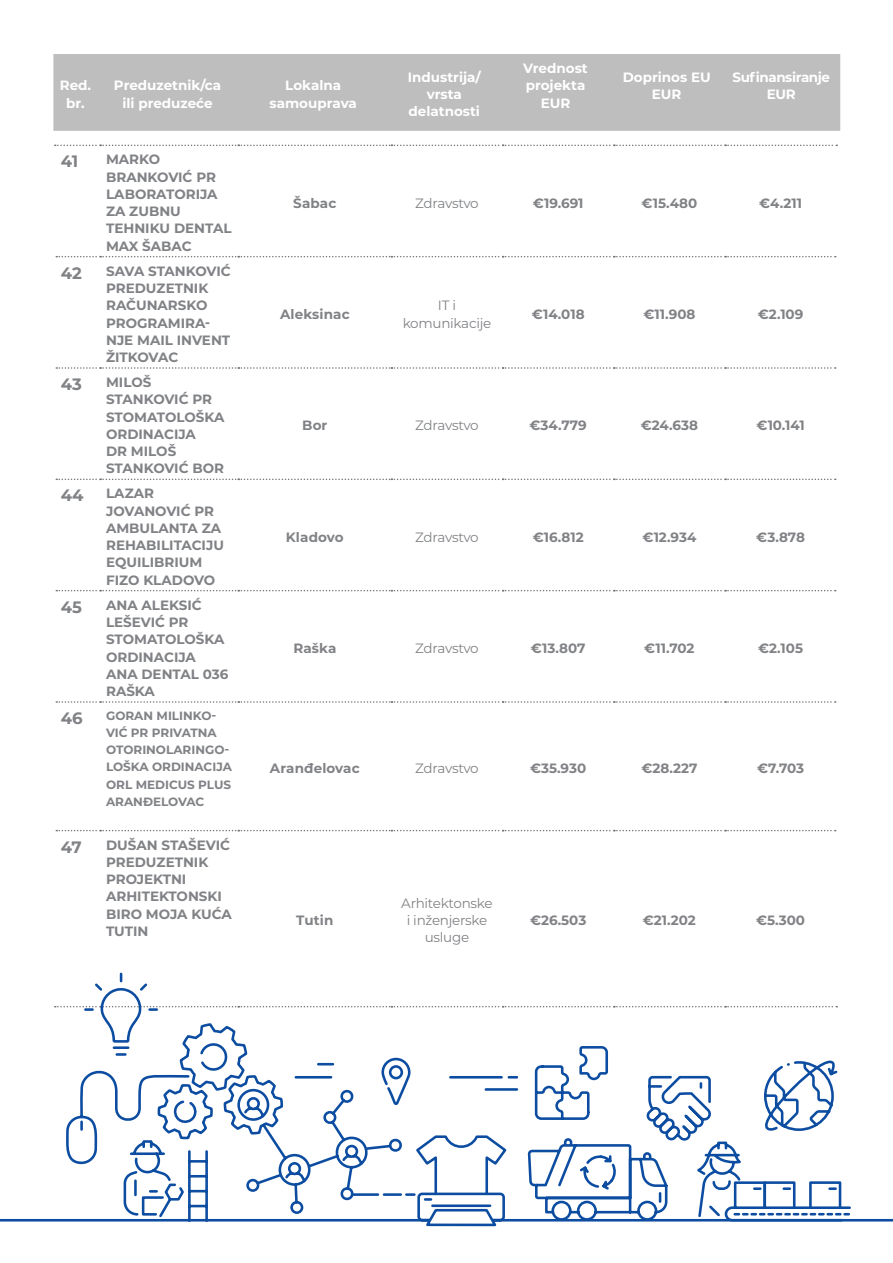
<style>
.page{position:relative;width:893px;height:1263px;background:#fff}
.page>*{position:absolute;margin:0;border:0;box-sizing:border-box;transform-origin:0 0}
.t1{font:700 16.5px "Montserrat";color:#808285}
.t2{font:700 13.5px/17.2px "Montserrat";color:#808285}
.t3{font:700 13.5px/17.2px "Montserrat";color:#fff;text-align:center}
.t4{font:13.5px/17.2px "Montserrat";letter-spacing:-.02em;color:#808285;text-align:center}
.t5{font:700 13.5px/17.2px "Montserrat";letter-spacing:-.03em;color:#fff;text-align:center}
.t6{font:700 12px/17.2px "Montserrat";color:#808285}
</style>
<div class="page">
<div style="left:53px;top:54px;width:787px;height:77px;background:#bfbebe"></div>
<svg style="left:55px;top:145px;width:782px;height:1px"></svg>
<svg style="left:56px;top:256px;width:780px;height:1px"></svg>
<svg style="left:56px;top:367px;width:780px;height:2px"></svg>
<svg style="left:56px;top:479px;width:780px;height:1px"></svg>
<svg style="left:56px;top:590px;width:780px;height:1px"></svg>
<svg style="left:56px;top:701px;width:780px;height:2px"></svg>
<svg style="left:56px;top:830px;width:780px;height:1px"></svg>
<svg style="left:0;top:972px;width:893px;height:250px"></svg>
<svg style="left:414px;top:1133px;width:438px;height:94px"></svg>
<svg style="left:122px;top:1062px;width:721px;height:157px"></svg>
<p class="t3" style="left:60px;top:76px;width:33px">Red. br.</p>
<p class="t3" style="left:114px;top:76px;width:109px">Preduzetnik/ca ili preduzeće</p>
<p class="t3" style="left:270px;top:76px;width:89px">Lokalna samouprava</p>
<p class="t3" style="left:408px;top:68px;width:75px">Industrija/ vrsta delatnosti</p>
<p class="t3" style="left:523px;top:59px;width:66px">Vrednost projekta<br>EUR</p>
<p class="t3" style="left:623px;top:68px;width:90px">Doprinos EU<br>EUR</p>
<p class="t5" style="left:732px;top:68px;width:99px">Sufinansiranje<br>EUR</p>
<p class="t1" style="left:61px;top:150px;width:19px">41</p>
<p class="t2" style="left:106px;top:150px;width:127px">MARKO<br>BRANKOVIĆ PR<br>LABORATORIJA<br>ZA ZUBNU<br>TEHNIKU DENTAL<br>MAX ŠABAC</p>
<p class="t2" style="left:293px;top:193px;width:45px">Šabac</p>
<p class="t4" style="left:415px;top:194px;width:65px">Zdravstvo</p>
<p class="t2" style="left:533px;top:193px;width:52px">€19.691</p>
<p class="t2" style="left:642px;top:193px;width:57px">€15.480</p>
<p class="t2" style="left:759px;top:193px;width:44px">€4.211</p>
<p class="t1" style="left:61px;top:261px;width:23px">42</p>
<p class="t2" style="left:106px;top:262px;width:126px">SAVA STANKOVIĆ<br>PREDUZETNIK<br>RAČUNARSKO<br>PROGRAMIRA-<br>NJE MAIL INVENT<br>ŽITKOVAC</p>
<p class="t1" style="left:61px;top:372px;width:23px">43</p>
<p class="t2" style="left:106px;top:373px;width:120px">MILOŠ<br>STANKOVIĆ PR<br>STOMATOLOŠKA<br>ORDINACIJA<br>DR MILOŠ<br>STANKOVIĆ BOR</p>
<p class="t1" style="left:61px;top:483px;width:24px">44</p>
<p class="t2" style="left:106px;top:484px;width:119px">LAZAR<br>JOVANOVIĆ PR<br>AMBULANTA ZA<br>REHABILITACIJU<br>EQUILIBRIUM<br>FIZO KLADOVO</p>
<p class="t1" style="left:61px;top:595px;width:23px">45</p>
<p class="t2" style="left:106px;top:596px;width:124px">ANA ALEKSIĆ<br>LEŠEVIĆ PR<br>STOMATOLOŠKA<br>ORDINACIJA<br>ANA DENTAL 036<br>RAŠKA</p>
<p class="t1" style="left:61px;top:706px;width:23px">46</p>
<p class="t6" style="left:106px;top:706px;width:127px">GORAN MILINKO-<br>VIĆ PR PRIVATNA<br>OTORINOLARINGO-<br>LOŠKA ORDINACIJA<br>ORL MEDICUS PLUS<br>ARANĐELOVAC</p>
<p class="t1" style="left:61px;top:835px;width:22px">47</p>
<p class="t2" style="left:106px;top:835px;width:127px">DUŠAN STAŠEVIĆ<br>PREDUZETNIK<br>PROJEKTNI<br>ARHITEKTONSKI<br>BIRO MOJA KUĆA<br>TUTIN</p>
<p class="t2" style="left:280px;top:305px;width:71px">Aleksinac</p>
<p class="t4" style="left:403px;top:296px;width:90px">IT i komunikacije</p>
<p class="t2" style="left:532px;top:305px;width:54px">€14.018</p>
<p class="t2" style="left:643px;top:305px;width:54px">€11.908</p>
<p class="t2" style="left:758px;top:305px;width:47px">€2.109</p>
<p class="t2" style="left:302px;top:416px;width:27px">Bor</p>
<p class="t4" style="left:415px;top:416px;width:65px">Zdravstvo</p>
<p class="t2" style="left:530px;top:416px;width:59px">€34.779</p>
<p class="t2" style="left:641px;top:416px;width:59px">€24.638</p>
<p class="t2" style="left:756px;top:416px;width:50px">€10.141</p>
<p class="t2" style="left:286px;top:527px;width:59px">Kladovo</p>
<p class="t4" style="left:415px;top:528px;width:65px">Zdravstvo</p>
<p class="t2" style="left:533px;top:527px;width:53px">€16.812</p>
<p class="t2" style="left:642px;top:527px;width:55px">€12.934</p>
<p class="t2" style="left:756px;top:527px;width:50px">€3.878</p>
<p class="t2" style="left:293px;top:639px;width:44px">Raška</p>
<p class="t4" style="left:415px;top:639px;width:65px">Zdravstvo</p>
<p class="t2" style="left:531px;top:639px;width:56px">€13.807</p>
<p class="t2" style="left:644px;top:639px;width:52px">€11.702</p>
<p class="t2" style="left:758px;top:639px;width:46px">€2.105</p>
<p class="t2" style="left:270px;top:759px;width:91px">Aranđelovac</p>
<p class="t4" style="left:415px;top:759px;width:65px">Zdravstvo</p>
<p class="t2" style="left:530px;top:759px;width:58px">€35.930</p>
<p class="t2" style="left:641px;top:759px;width:57px">€28.227</p>
<p class="t2" style="left:757px;top:759px;width:49px">€7.703</p>
<p class="t2" style="left:296px;top:911px;width:39px">Tutin</p>
<p class="t4" style="left:401px;top:894px;width:93px">Arhitektonske i inženjerske usluge</p>
<p class="t2" style="left:530px;top:911px;width:58px">€26.503</p>
<p class="t2" style="left:643px;top:911px;width:54px">€21.202</p>
<p class="t2" style="left:756px;top:911px;width:50px">€5.300</p>
</div>
